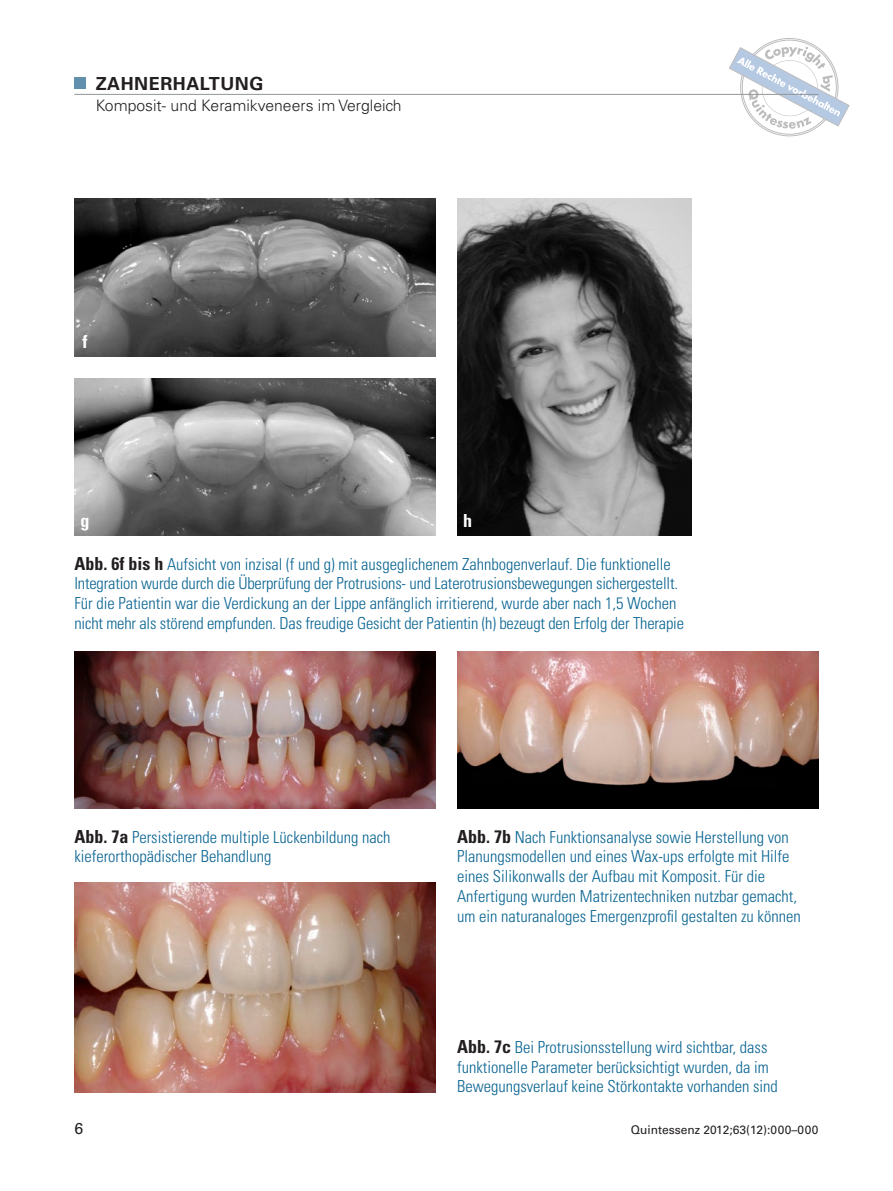
<style>
.page{position:relative;width:893px;height:1191px;background:#fff}
.page>*{position:absolute;margin:0;border:0;box-sizing:border-box;transform-origin:0 0}
.t1{font:700 18px "Univers LT Std";letter-spacing:.03em;color:#231f20}
.t2{font:700 condensed 18px "Univers LT Std";color:#fff}
.t3{font:300 condensed 16.5px/19.8px "Univers LT Std";color:#096492}
.t4{font:300 15.75px "Univers LT Std";color:#231f20}
.t5{font:15.75px "Univers LT Std";color:#231f20}
.t6{font:12px "Univers LT Std";color:#231f20}
.s1{font-weight:700;font-size:18px;color:#231f20}
</style>
<div class="page">
<svg style="left:729px;top:38px;width:121px;height:99px"></svg>
<div style="left:74px;top:77px;width:12px;height:11px;background:#6190ae"></div>
<hr style="left:74px;top:94px;width:745px;height:1px;background:#939598">
<img style="left:74px;top:378px;width:362px;height:157px">
<img style="left:74px;top:199px;width:362px;height:157px">
<img style="left:457px;top:199px;width:234px;height:336px">
<img style="left:74px;top:882px;width:362px;height:210px">
<img style="left:74px;top:651px;width:362px;height:157px">
<img style="left:457px;top:651px;width:362px;height:157px">
<p class="t1" style="left:96px;top:73px;width:169px">ZAHNERHALTUNG</p>
<p class="t4" style="left:96px;top:96px;width:307px">Komposit- und Keramikveneers im Vergleich</p>
<p class="t2" style="left:83px;top:331px;width:7px">f</p>
<p class="t2" style="left:81px;top:509px;width:10px">g</p>
<p class="t2" style="left:463px;top:509px;width:10px">h</p>
<p class="t3" style="left:74px;top:554px;width:611px"><span class="s1">Abb. 6f bis h</span> Aufsicht von inzisal (f und g) mit ausgeglichenem Zahnbogenverlauf. Die funktionelle Integration wurde durch die Überprüfung der Protrusions- und Laterotrusionsbewegungen sichergestellt.<br>Für die Patientin war die Verdickung an der Lippe anfänglich irritierend, wurde aber nach 1,5 Wochen nicht mehr als störend empfunden. Das freudige Gesicht der Patientin (h) bezeugt den Erfolg der Therapie</p>
<p class="t3" style="left:74px;top:827px;width:317px"><span class="s1">Abb. 7a</span> Persistierende multiple Lückenbildung nach kieferorthopädischer Behandlung</p>
<p class="t3" style="left:457px;top:827px;width:345px"><span class="s1">Abb. 7b</span> Nach Funktionsanalyse sowie Herstellung von Planungsmodellen und eines Wax-ups erfolgte mit Hilfe eines Silikonwalls der Aufbau mit Komposit. Für die Anfertigung wurden Matrizentechniken nutzbar gemacht, um ein naturanaloges Emergenzprofil gestalten zu können</p>
<p class="t3" style="left:457px;top:1037px;width:322px"><span class="s1">Abb. 7c</span> Bei Protrusionsstellung wird sichtbar, dass funktionelle Parameter berücksichtigt wurden, da im<br>Bewegungsverlauf keine Störkontakte vorhanden sind</p>
<p class="t5" style="left:74px;top:1119px;width:10px">6</p>
<p class="t6" style="left:631px;top:1123px;width:189px">Quintessenz 2012;63(12):000–000</p>
</div>
